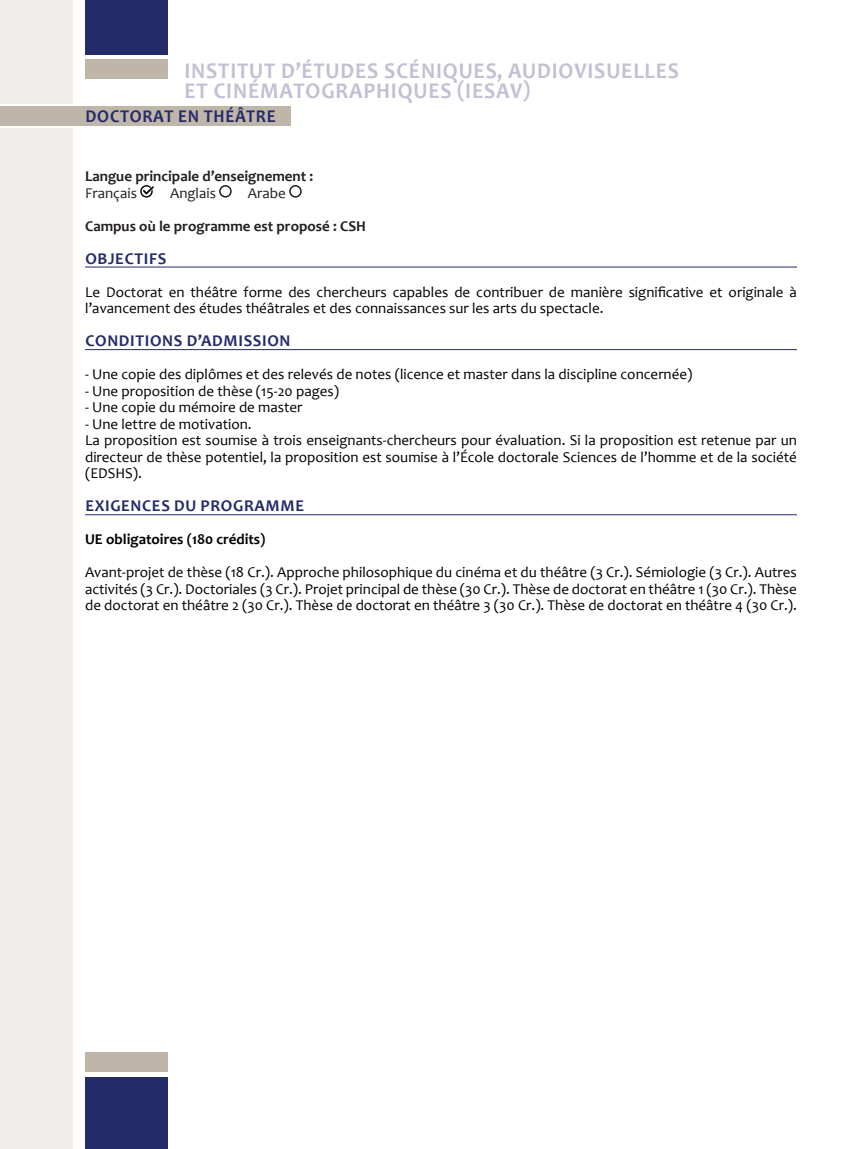
<style>
.page{position:relative;width:851px;height:1149px;background:#fff}
.page>*{position:absolute;margin:0;border:0;box-sizing:border-box;transform-origin:0 0}
.Title_name{font:700 22.5px "Candara";letter-spacing:.04em;color:#c1c0d4;scale:.95 1}
.Title_name-2{font:700 18px "Candara";letter-spacing:.04em;color:#242b69;scale:.95 1}
.Title_Underline{font:700 16.5px "Candara";letter-spacing:.04em;color:#242b69}
.List_Paragraph{font:15px/16.5px "Candara";color:#000;text-align:justify}
.R1to7{font:15px/16.5px "Candara";color:#000}
.t1{font:700 15px "Candara";color:#231f20}
.t2{font:700 15px "Candara";color:#000}
.R1to7-2{font:15px "Candara";color:#231f20}
</style>
<div class="page">
<div style="left:85px;top:1076px;width:83px;height:72px;background:#242b69"></div>
<div style="left:85px;top:1051px;width:83px;height:19px;background:#bfb5a9"></div>
<div style="left:85px;top:60px;width:83px;height:19px;background:#bfb5a9"></div>
<div style="left:85px;top:0;width:83px;height:54px;background:#242b69"></div>
<div style="left:0;top:106px;width:291px;height:19px;background:#bfb5a9"></div>
<hr style="left:85px;top:266px;width:711px;height:1px;background:#242b69">
<hr style="left:85px;top:349px;width:711px;height:1px;background:#242b69">
<hr style="left:85px;top:514px;width:711px;height:1px;background:#242b69">
<svg style="left:140px;top:185px;width:14px;height:12px"></svg>
<div style="left:219px;top:185px;width:13px;height:12px;border:2px solid #231f20;border-radius:50%"></div>
<div style="left:289px;top:185px;width:13px;height:12px;border:2px solid #231f20;border-radius:50%"></div>
<div style="left:0;top:0;width:72px;height:103px;background:#f1edea"></div>
<div style="left:0;top:129px;width:72px;height:1019px;background:#f1edea"></div>
<p class="Title_name" style="left:184px;top:57px;width:522px">INSTITUT D’ÉTUDES SCÉNIQUES, AUDIOVISUELLES</p>
<p class="Title_name" style="left:184px;top:77px;width:365px">ET CINÉMATOGRAPHIQUES (IESAV)</p>
<p class="Title_name-2" style="left:85px;top:105px;width:202px">DOCTORAT EN THÉÂTRE</p>
<p class="t1" style="left:85px;top:167px;width:230px">Langue principale d’enseignement :</p>
<p class="R1to7-2" style="left:85px;top:184px;width:53px">Français</p>
<p class="R1to7-2" style="left:170px;top:184px;width:47px">Anglais</p>
<p class="R1to7-2" style="left:248px;top:184px;width:39px">Arabe</p>
<p class="t1" style="left:85px;top:217px;width:282px">Campus où le programme est proposé : CSH</p>
<p class="Title_Underline" style="left:85px;top:248px;width:82px">OBJECTIFS</p>
<p class="R1to7" style="left:85px;top:283px;width:713px">Le Doctorat en théâtre forme des chercheurs capables de contribuer de manière significative et originale à l’avancement des études théâtrales et des connaissances sur les arts du spectacle.</p>
<p class="Title_Underline" style="left:85px;top:331px;width:207px">CONDITIONS D’ADMISSION</p>
<p class="List_Paragraph" style="left:85px;top:366px;width:608px">- Une copie des diplômes et des relevés de notes (licence et master dans la discipline concernée)</p>
<p class="List_Paragraph" style="left:85px;top:382px;width:255px">- Une proposition de thèse (15-20 pages)</p>
<p class="List_Paragraph" style="left:85px;top:399px;width:219px">- Une copie du mémoire de master</p>
<p class="List_Paragraph" style="left:85px;top:415px;width:168px">- Une lettre de motivation.</p>
<p class="List_Paragraph" style="left:85px;top:432px;width:713px">La proposition est soumise à trois enseignants-chercheurs pour évaluation. Si la proposition est retenue par un directeur de thèse potentiel, la proposition est soumise à l’École doctorale Sciences de l’homme et de la société (EDSHS).</p>
<p class="Title_Underline" style="left:85px;top:496px;width:220px">EXIGENCES DU PROGRAMME</p>
<p class="t2" style="left:85px;top:530px;width:182px">UE obligatoires (180 crédits)</p>
<p class="List_Paragraph" style="left:85px;top:564px;width:713px">Avant-projet de thèse (18 Cr.). Approche philosophique du cinéma et du théâtre (3 Cr.). Sémiologie (3 Cr.). Autres activités (3 Cr.). Doctoriales (3 Cr.). Projet principal de thèse (30 Cr.). Thèse de doctorat en théâtre 1 (30 Cr.). Thèse de doctorat en théâtre 2 (30 Cr.). Thèse de doctorat en théâtre 3 (30 Cr.). Thèse de doctorat en théâtre 4 (30 Cr.).</p>
</div>
